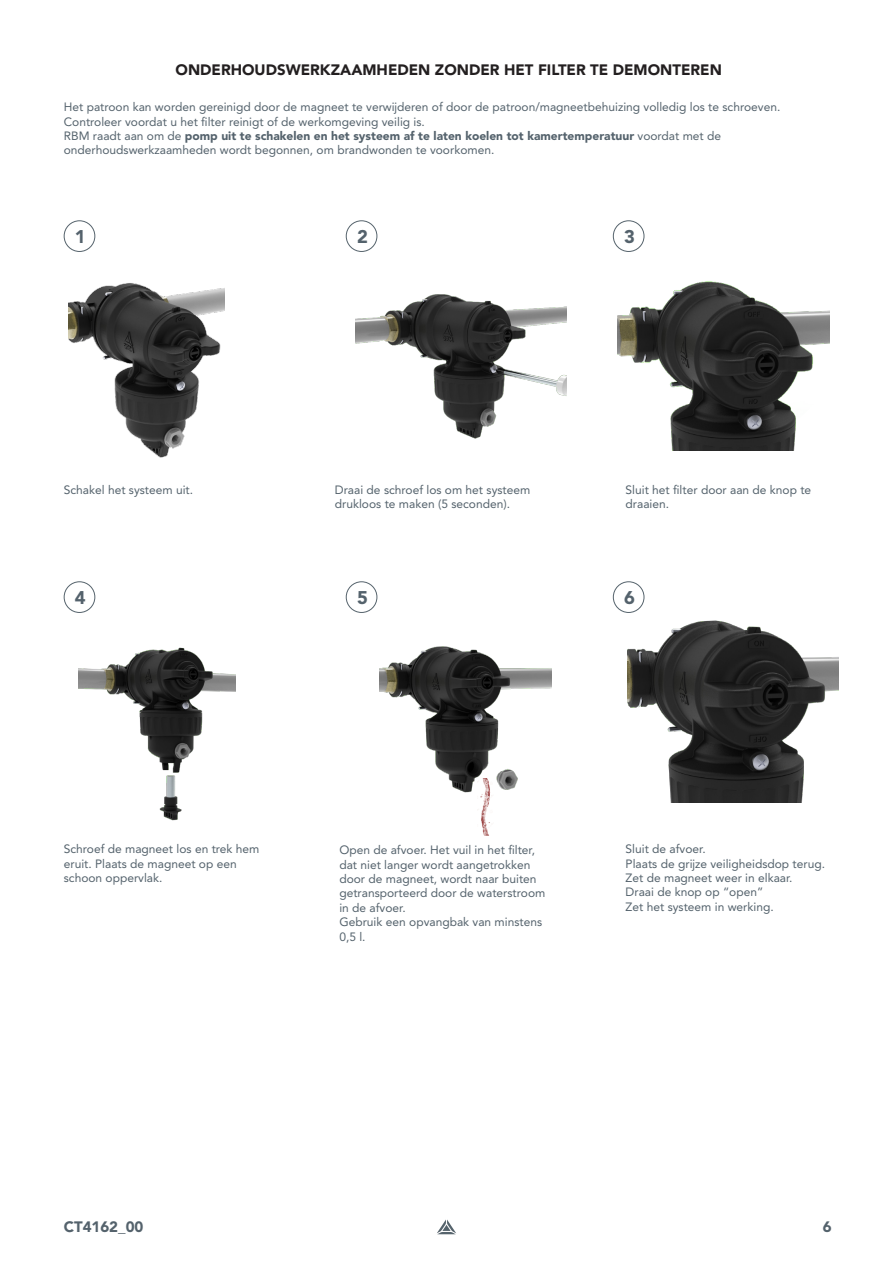
<style>
.page{position:relative;width:893px;height:1263px;background:#fff}
.page>*{position:absolute;margin:0;border:0;box-sizing:border-box;transform-origin:0 0}
.t1{font:900 18.3px "Avenir LT Pro";color:#54626c}
.t2{font:900 15px "Avenir LT Pro";color:#231f20}
.t3{font:900 15px "Avenir LT Pro";color:#54626c}
.t4{font:12px/14.4px "Avenir LT Pro";color:#54626c}
.s1{font-weight:900}
</style>
<div class="page">
<svg style="left:437px;top:1219px;width:19px;height:15px"></svg>
<div style="left:64px;top:220px;width:31px;height:32px;border:1px solid #55636c;border-radius:50%"></div>
<div style="left:346px;top:220px;width:31px;height:32px;border:1px solid #55636c;border-radius:50%"></div>
<div style="left:613px;top:220px;width:31px;height:32px;border:1px solid #55636c;border-radius:50%"></div>
<img style="left:68px;top:283px;width:157px;height:175px">
<img style="left:355px;top:294px;width:211px;height:145px">
<img style="left:618px;top:281px;width:211px;height:169px">
<img style="left:79px;top:647px;width:156px;height:174px">
<img style="left:380px;top:646px;width:172px;height:147px">
<div style="left:64px;top:581px;width:31px;height:32px;border:1px solid #55636c;border-radius:50%"></div>
<div style="left:346px;top:581px;width:31px;height:32px;border:1px solid #55636c;border-radius:50%"></div>
<div style="left:613px;top:581px;width:31px;height:32px;border:1px solid #55636c;border-radius:50%"></div>
<img style="left:477px;top:778px;width:16px;height:58px">
<img style="left:627px;top:620px;width:211px;height:182px">
<p class="t2" style="left:176px;top:61px;width:548px">ONDERHOUDSWERKZAAMHEDEN ZONDER HET FILTER TE DEMONTEREN</p>
<p class="t4" style="left:64px;top:100px;width:718px">Het patroon kan worden gereinigd door de magneet te verwijderen of door de patroon/magneetbehuizing volledig los te schroeven.<br>Controleer voordat u het filter reinigt of de werkomgeving veilig is.<br>RBM raadt aan om de <span class="s1">pomp uit te schakelen en het systeem af te laten koelen tot kamertemperatuur</span> voordat met de onderhoudswerkzaamheden wordt begonnen, om brandwonden te voorkomen.</p>
<p class="t1" style="left:75px;top:226px;width:12px">1</p>
<p class="t1" style="left:357px;top:226px;width:12px">2</p>
<p class="t1" style="left:624px;top:226px;width:12px">3</p>
<p class="t4" style="left:64px;top:482px;width:131px">Schakel het systeem uit.</p>
<p class="t4" style="left:335px;top:482px;width:197px">Draai de schroef los om het systeem drukloos te maken (5 seconden).</p>
<p class="t4" style="left:626px;top:482px;width:187px">Sluit het filter door aan de knop te draaien.</p>
<p class="t1" style="left:75px;top:587px;width:12px">4</p>
<p class="t1" style="left:357px;top:587px;width:12px">5</p>
<p class="t1" style="left:624px;top:587px;width:12px">6</p>
<p class="t4" style="left:64px;top:842px;width:197px">Schroef de magneet los en trek hem eruit. Plaats de magneet op een schoon oppervlak.</p>
<p class="t4" style="left:339px;top:843px;width:207px">Open de afvoer. Het vuil in het filter, dat niet langer wordt aangetrokken door de magneet, wordt naar buiten getransporteerd door de waterstroom in de afvoer.<br>Gebruik een opvangbak van minstens<br>0,5 l.</p>
<p class="t4" style="left:626px;top:842px;width:82px">Sluit de afvoer.</p>
<p class="t4" style="left:626px;top:856px;width:201px">Plaats de grijze veiligheidsdop terug.</p>
<p class="t4" style="left:626px;top:870px;width:168px">Zet de magneet weer in elkaar.</p>
<p class="t4" style="left:626px;top:885px;width:139px">Draai de knop op “open”</p>
<p class="t4" style="left:626px;top:899px;width:150px">Zet het systeem in werking.</p>
<p class="t3" style="left:64px;top:1218px;width:81px">CT4162_00</p>
<p class="t3" style="left:823px;top:1218px;width:10px">6</p>
</div>
